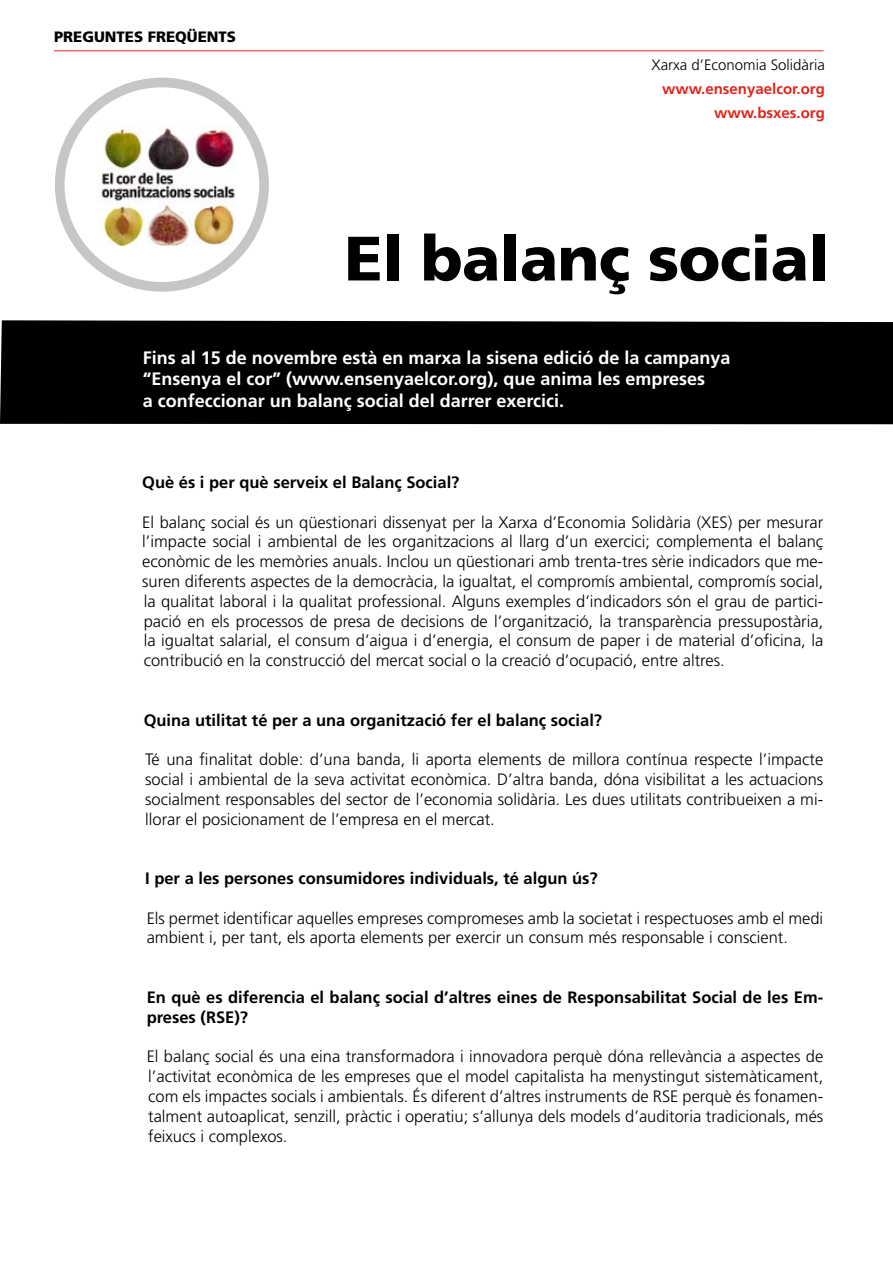
<style>
.page{position:relative;width:893px;height:1263px;background:#fff}
.page>*{position:absolute;margin:0;border:0;box-sizing:border-box;transform-origin:0 0}
.t1{font:900 62.55px "Frutiger LT Std";letter-spacing:-.01em;color:#000}
.t2{font:700 18px/21.6px "Frutiger LT Std";color:#fff}
.t3{font:300 16.5px/19.8px "Frutiger LT Std";color:#000;text-align:justify}
.t4{font:700 16.5px/19.8px "Frutiger LT Std";color:#000}
.t5{font:700 15px/24px "Frutiger LT Std";color:#e2261b;text-align:right}
.t6{font:300 15px "Frutiger LT Std";color:#000}
.t7{font:900 15px "Frutiger LT Std";color:#000}
</style>
<div class="page">
<div style="left:0;top:320px;width:893px;height:104px;background:#000"></div>
<hr style="left:54px;top:50px;width:769px;height:1px;background:#e2261b">
<img style="left:98px;top:125px;width:141px;height:121px">
<div style="left:55px;top:78px;width:214px;height:214px;border:10px solid #c5c6c8;border-radius:50%"></div>
<p class="t7" style="left:54px;top:27px;width:184px">PREGUNTES FREQÜENTS</p>
<p class="t6" style="left:652px;top:56px;width:175px">Xarxa d’Economia Solidària</p>
<p class="t5" style="left:662px;top:76px;width:164px">www.ensenyaelcor.org www.bsxes.org</p>
<h1 class="t1" style="left:344px;top:221px;width:486px">El balanç social</h1>
<p class="t2" style="left:143px;top:347px;width:589px">Fins al 15 de novembre està en marxa la sisena edició de la campanya “Ensenya el cor” (www.ensenyaelcor.org), que anima les empreses<br>a confeccionar un balanç social del darrer exercici.</p>
<p class="t4" style="left:142px;top:472px;width:319px">Què és i per què serveix el Balanç Social?</p>
<p class="t3" style="left:142px;top:512px;width:683px">El balanç social és un qüestionari dissenyat per la Xarxa d’Economia Solidària (XES) per mesurar l’impacte social i ambiental de les organitzacions al llarg d’un exercici; complementa el balanç econòmic de les memòries anuals. Inclou un qüestionari amb trenta-tres sèrie indicadors que me&shy;suren diferents aspectes de la democràcia, la igualtat, el compromís ambiental, compromís social, la qualitat laboral i la qualitat professional. Alguns exemples d’indicadors són el grau de partici&shy;pació en els processos de presa de decisions de l’organització, la transparència pressupostària, la igualtat salarial, el consum d’aigua i d’energia, el consum de paper i de material d’oficina, la contribució en la construcció del mercat social o la creació d’ocupació, entre altres.</p>
<p class="t4" style="left:144px;top:710px;width:460px">Quina utilitat té per a una organització fer el balanç social?</p>
<p class="t3" style="left:145px;top:750px;width:680px">Té una finalitat doble: d’una banda, li aporta elements de millora contínua respecte l’impacte social i ambiental de la seva activitat econòmica. D’altra banda, dóna visibilitat a les actuacions socialment responsables del sector de l’economia solidària. Les dues utilitats contribueixen a mi&shy;llorar el posicionament de l’empresa en el mercat.</p>
<p class="t4" style="left:145px;top:868px;width:454px">I per a les persones consumidores individuals, té algun ús?</p>
<p class="t3" style="left:147px;top:908px;width:678px">Els permet identificar aquelles empreses compromeses amb la societat i respectuoses amb el medi ambient i, per tant, els aporta elements per exercir un consum més responsable i conscient.</p>
<p class="t4" style="left:147px;top:987px;width:678px">En què es diferencia el balanç social d’altres eines de Responsabilitat Social de les Em&shy;preses (RSE)?</p>
<p class="t3" style="left:147px;top:1047px;width:678px">El balanç social és una eina transformadora i innovadora perquè dóna rellevància a aspectes de l’activitat econòmica de les empreses que el model capitalista ha menystingut sistemàticament, com els impactes socials i ambientals. És diferent d’altres instruments de RSE perquè és fonamen&shy;talment autoaplicat, senzill, pràctic i operatiu; s’allunya dels models d’auditoria tradicionals, més feixucs i complexos.</p>
</div>
